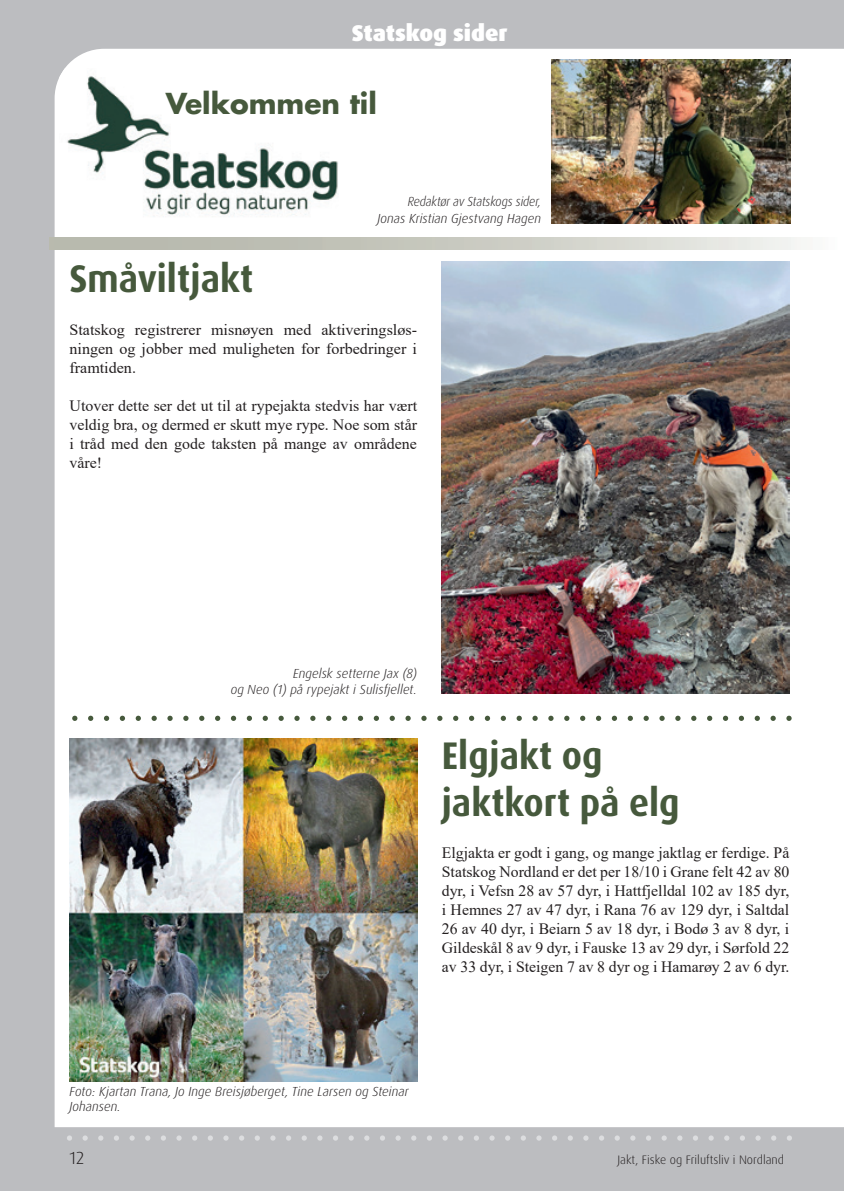
<style>
.page{position:relative;width:844px;height:1191px;background:#fff}
.page>*{position:absolute;margin:0;border:0;box-sizing:border-box;transform-origin:0 0}
.t1{font:700 38.5px/47.2px "Dax OT";color:#46593c;scale:.93 1}
.t2{font:700 28.18px "Futura Std";color:#46593c}
.t3{font:900 22.75px "Dax OT";color:#fff}
.t4{font:300 17.5px "Dax OT";color:#231f20}
.t5{font:15.75px/18.9px "Times New Roman";color:#231f20;text-align:justify}
.t6{font:italic 300 13.12px/15.8px "Dax OT";color:#231f20;text-align:right}
.t7{font:italic 300 13.12px/17.5px "Dax OT";color:#231f20;text-align:right;scale:.93 1}
.t8{font:300 12.25px "Dax OT";color:#231f20}
</style>
<div class="page">
<div style="left:0;top:0;width:843px;height:1191px;background:#bcbdc0"></div>
<div style="left:55px;top:49px;width:788px;height:1078px;background:#fff"></div>
<svg style="left:50px;top:237px;width:5px;height:12px"></svg>
<img style="left:55px;top:237px;width:788px;height:12px">
<img style="left:59px;top:68px;width:295px;height:154px">
<img style="left:551px;top:60px;width:239px;height:163px">
<svg style="left:72px;top:715px;width:719px;height:6px;background:#d4d8d2"></svg>
<svg style="left:67px;top:1135px;width:724px;height:5px"></svg>
<img style="left:441px;top:262px;width:348px;height:431px">
<img style="left:69px;top:738px;width:348px;height:343px">
<h3 class="t3" style="left:352px;top:18px;width:157px">Statskog sider</h3>
<h2 class="t2" style="left:166px;top:84px;width:212px">Velkommen til</h2>
<p class="t7" style="left:377px;top:193px;width:177px">Redaktør av Statskogs sider,<br>Jonas Kristian Gjestvang Hagen</p>
<h1 class="t1" style="left:69px;top:255px;width:199px">Småviltjakt</h1>
<p class="t5" style="left:69px;top:320px;width:349px">Statskog registrerer misnøyen med aktiveringsløs&shy;ningen og jobber med muligheten for forbedringer i framtiden.</p>
<p class="t5" style="left:69px;top:396px;width:349px">Utover dette ser det ut til at rypejakta stedvis har vært veldig bra, og dermed er skutt mye rype. Noe som står i tråd med den gode taksten på mange av områdene våre!</p>
<p class="t6" style="left:231px;top:665px;width:188px">Engelsk setterne Jax (8)<br>og Neo (1) på rypejakt i Sulisfjellet.</p>
<h1 class="t1" style="left:441px;top:732px;width:257px">Elgjakt og jaktkort på elg</h1>
<p class="t5" style="left:441px;top:843px;width:349px">Elgjakta er godt i gang, og mange jaktlag er ferdige. På Statskog Nordland er det per 18/10 i Grane felt 42 av 80 dyr, i Vefsn 28 av 57 dyr, i Hattfjelldal 102 av 185 dyr, i Hemnes 27 av 47 dyr, i Rana 76 av 129 dyr, i Saltdal 26 av 40 dyr, i Beiarn 5 av 18 dyr, i Bodø 3 av 8 dyr, i Gildeskål 8 av 9 dyr, i Fauske 13 av 29 dyr, i Sørfold 22 av 33 dyr, i Steigen 7 av 8 dyr og i Hamarøy 2 av 6 dyr.</p>
<p class="t6" style="left:69px;top:1083px;width:341px;text-align:left">Foto: Kjartan Trana, Jo Inge Breisjøberget, Tine Larsen og Steinar<br>Johansen.</p>
<p class="t4" style="left:69px;top:1146px;width:16px">12</p>
<p class="t8" style="left:617px;top:1151px;width:168px">Jakt, Fiske og Friluftsliv i Nordland</p>
</div>
